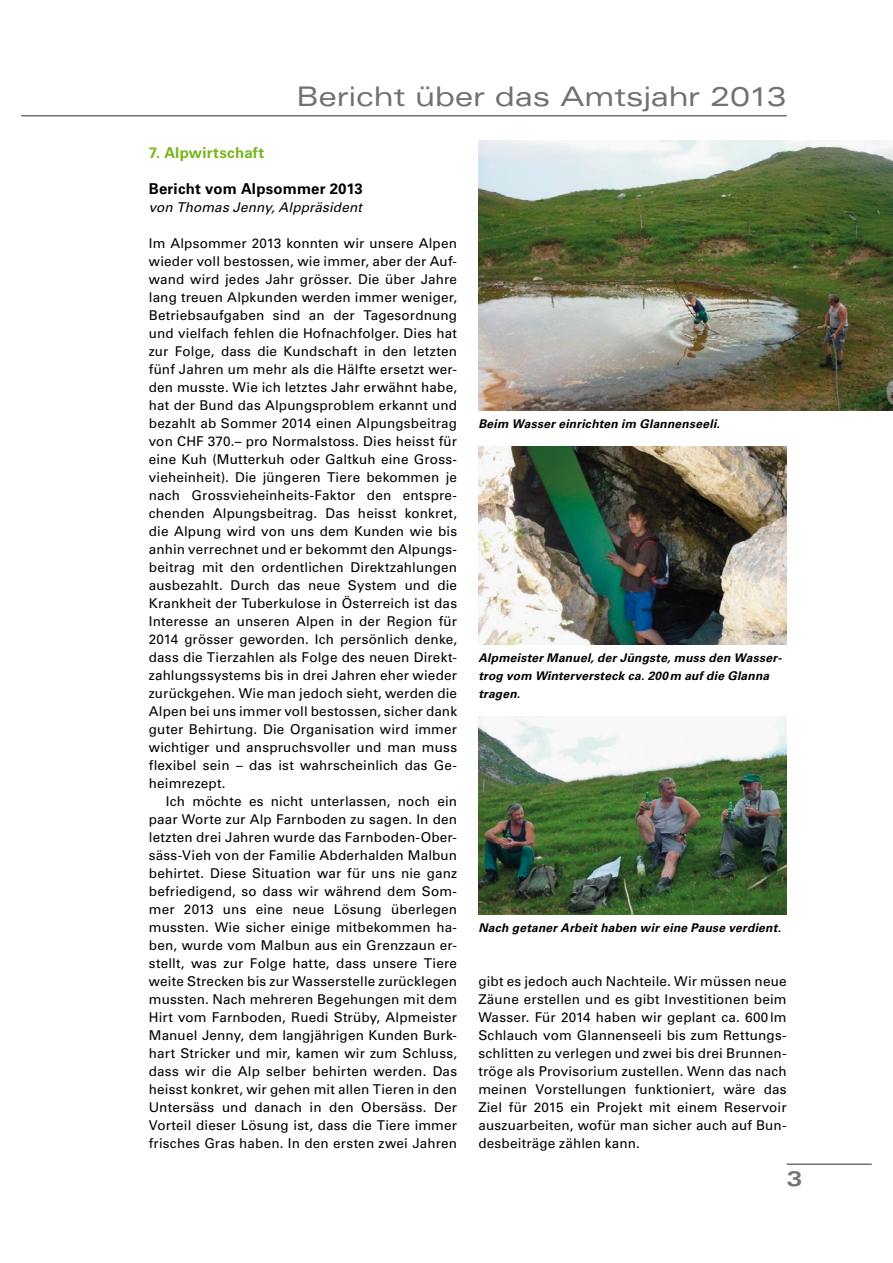
<style>
.page{position:relative;width:893px;height:1263px;background:#fff}
.page>*{position:absolute;margin:0;border:0;box-sizing:border-box;transform-origin:0 0}
.t1{font:expanded 27px "Univers LT";letter-spacing:-.01em;color:#707172}
.t2{font:700 expanded 21px "Univers LT";color:#707172}
.t3{font:700 15px "Univers LT";letter-spacing:.01em;color:#000}
.t4{font:700 15px "Univers LT";letter-spacing:.015em;color:#7ab51d}
.t5{font:13.5px/18px "Univers LT";letter-spacing:.01em;color:#000;text-align:justify}
.t6{font:italic 13.5px "Univers LT";letter-spacing:.01em;color:#000}
.t7{font:italic 700 12px/18px "Univers LT";letter-spacing:.02em;color:#000}
</style>
<div class="page">
<hr style="left:787px;top:1163px;width:85px;height:2px;background:#707172">
<hr style="left:21px;top:115px;width:766px;height:1px;background:#707172">
<img style="left:478px;top:446px;width:309px;height:198px">
<img style="left:478px;top:716px;width:309px;height:198px">
<img style="left:478px;top:140px;width:415px;height:270px">
<h1 class="t1" style="left:297px;top:81px;width:491px">Bericht über das Amtsjahr 2013</h1>
<p class="t4" style="left:149px;top:144px;width:117px">7. Alpwirtschaft</p>
<p class="t3" style="left:149px;top:180px;width:215px">Bericht vom Alpsommer 2013</p>
<p class="t6" style="left:149px;top:200px;width:215px">von Thomas Jenny, Alppräsident</p>
<p class="t5" style="left:149px;top:235px;width:310px">Im Alpsommer 2013 konnten wir unsere Alpen wieder voll bestossen, wie immer, aber der Auf&shy;wand wird jedes Jahr grösser. Die über Jahre lang treuen Alpkunden werden immer weniger, Betriebsaufgaben sind an der Tagesordnung und vielfach fehlen die Hofnachfolger. Dies hat zur Folge, dass die Kundschaft in den letzten fünf Jahren um mehr als die Hälfte ersetzt wer&shy;den musste. Wie ich letztes Jahr erwähnt habe, hat der Bund das Alpungsproblem erkannt und bezahlt ab Sommer 2014 einen Alpungsbeitrag von CHF 370.– pro Normalstoss. Dies heisst für eine Kuh (Mutterkuh oder Galtkuh eine Gross&shy;vieheinheit). Die jüngeren Tiere bekommen je nach Grossvieheinheits-Faktor den entspre&shy;chenden Alpungsbeitrag. Das heisst konkret, die Alpung wird von uns dem Kunden wie bis anhin verrechnet und er bekommt den Alpungs&shy;beitrag mit den ordentlichen Direktzahlungen ausbezahlt. Durch das neue System und die Krankheit der Tuberkulose in Österreich ist das Interesse an unseren Alpen in der Region für 2014 grösser geworden. Ich persönlich denke, dass die Tierzahlen als Folge des neuen Direkt&shy;zahlungssystems bis in drei Jahren eher wieder zurückgehen. Wie man jedoch sieht, werden die Alpen bei uns immer voll bestossen, sicher dank guter Behirtung. Die Organisation wird immer wichtiger und anspruchsvoller und man muss flexibel sein – das ist wahrscheinlich das Ge&shy;heimrezept.</p>
<p class="t5" style="left:149px;top:792px;width:310px;text-indent:17px">Ich möchte es nicht unterlassen, noch ein paar Worte zur Alp Farnboden zu sagen. In den letzten drei Jahren wurde das Farnboden-Ober&shy;säss-Vieh von der Familie Abderhalden Malbun behirtet. Diese Situation war für uns nie ganz befriedigend, so dass wir während dem Som&shy;mer 2013 uns eine neue Lösung überlegen mussten. Wie sicher einige mitbekommen ha&shy;ben, wurde vom Malbun aus ein Grenzzaun er&shy;stellt, was zur Folge hatte, dass unsere Tiere weite Strecken bis zur Wasserstelle zurücklegen mussten. Nach mehreren Begehungen mit dem Hirt vom Farnboden, Ruedi Strüby, Alpmeister Manuel Jenny, dem langjährigen Kunden Burk&shy;hart Stricker und mir, kamen wir zum Schluss, dass wir die Alp selber behirten werden. Das heisst konkret, wir gehen mit allen Tieren in den Untersäss und danach in den Obersäss. Der Vorteil dieser Lösung ist, dass die Tiere immer frisches Gras haben. In den ersten zwei Jahren</p>
<p class="t7" style="left:478px;top:415px;width:243px">Beim Wasser einrichten im Glannenseeli.</p>
<p class="t7" style="left:478px;top:649px;width:305px">Alpmeister Manuel, der Jüngste, muss den Wasser&shy;trog vom Winterversteck ca. 200m auf die Glanna tragen.</p>
<p class="t7" style="left:478px;top:919px;width:304px">Nach getaner Arbeit haben wir eine Pause verdient.</p>
<p class="t5" style="left:478px;top:972px;width:310px">gibt es jedoch auch Nachteile. Wir müssen neue Zäune erstellen und es gibt Investitionen beim Wasser. Für 2014 haben wir geplant ca. 600lm Schlauch vom Glannenseeli bis zum Rettungs&shy;schlitten zu verlegen und zwei bis drei Brunnen&shy;tröge als Provisorium zustellen. Wenn das nach meinen Vorstellungen funktioniert, wäre das Ziel für 2015 ein Projekt mit einem Reservoir auszuarbeiten, wofür man sicher auch auf Bun&shy;desbeiträge zählen kann.</p>
<h2 class="t2" style="left:787px;top:1167px;width:17px">3</h2>
</div>
